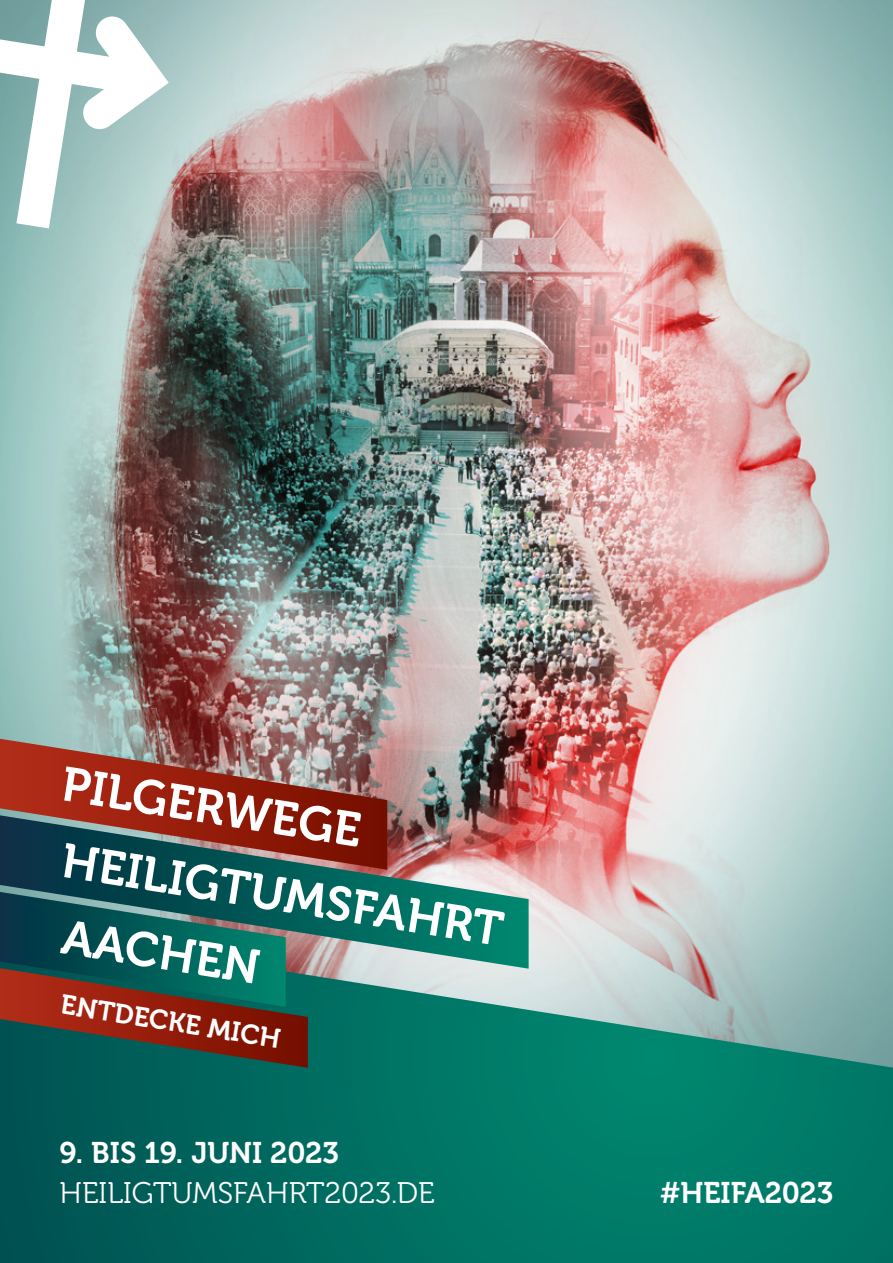
<style>
.page{position:relative;width:893px;height:1263px;background:#fff}
.page>*{position:absolute;margin:0;border:0;box-sizing:border-box;transform-origin:0 0}
.t1{font:47.85px/75.6px "Museo 700";color:#fff}
.t2{font:29.7px "Museo 700";letter-spacing:-.005em;color:#fff}
.t3{font:29.7px "Museo 300";color:#fff}
.t4{font:27.15px "Museo 700";color:#fff}
</style>
<div class="page">
<img style="left:0;top:0;width:893px;height:926px">
<svg style="left:0;top:926px;width:893px;height:337px;background:#208075"></svg>
<svg style="left:0;top:0;width:169px;height:228px"></svg>
<svg style="left:0;top:739px;width:387px;height:76px;background:#9c493d"></svg>
<img style="left:0;top:815px;width:529px;height:154px">
<svg style="left:0;top:892px;width:308px;height:176px;background:#334b43"></svg>
<p class="t1" style="left:68px;top:747px;width:460px;rotate:9deg">PILGERWEGE<br>HEILIGTUMSFAHRT<br>AACHEN</p>
<p class="t4" style="left:63px;top:989px;width:223px;rotate:9deg">ENTDECKE MICH</p>
<p class="t2" style="left:60px;top:1137px;width:281px">9. BIS 19. JUNI 2023</p>
<p class="t3" style="left:60px;top:1177px;width:377px">HEILIGTUMSFAHRT2023.DE</p>
<p class="t2" style="left:660px;top:1177px;width:175px">#HEIFA2023</p>
</div>
